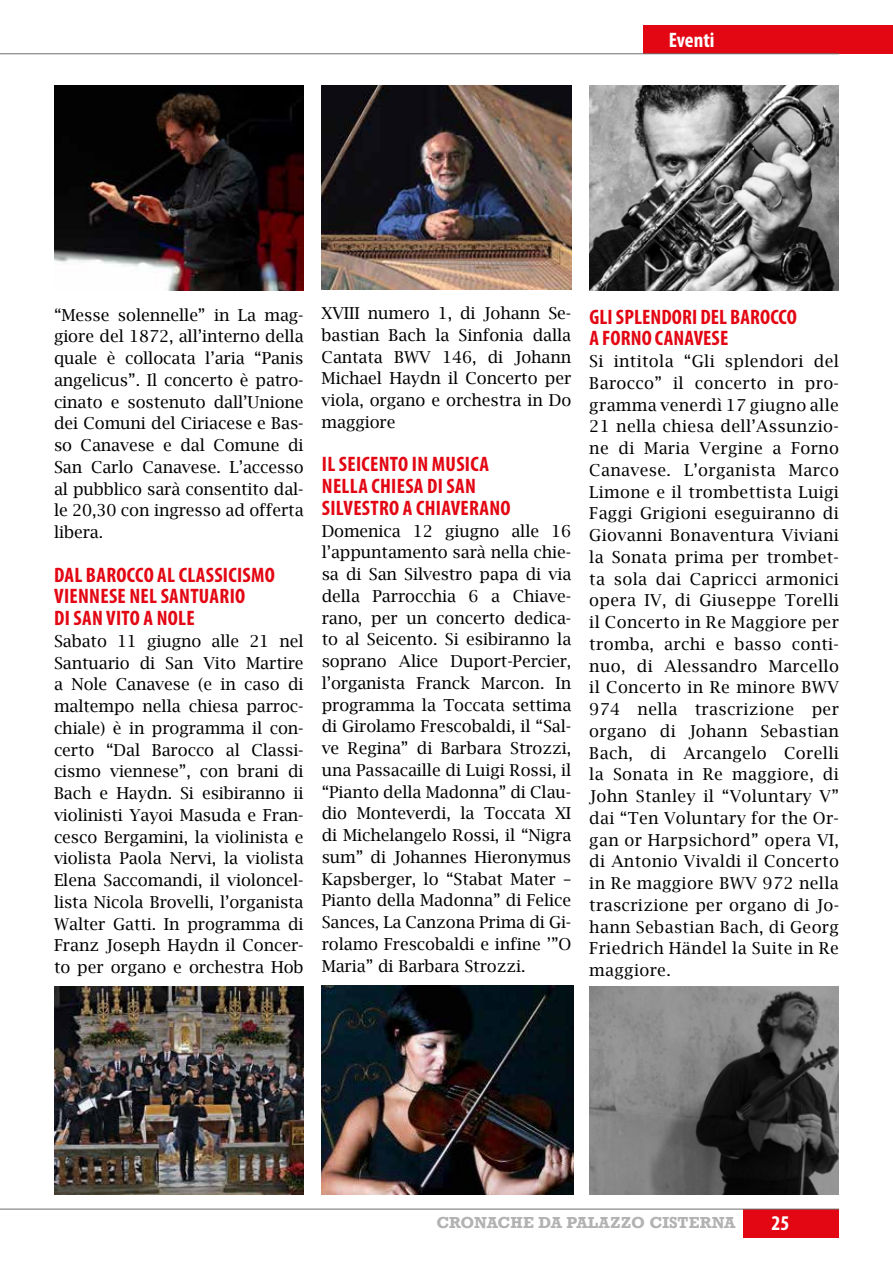
<style>
.page{position:relative;width:893px;height:1263px;background:#fff}
.page>*{position:absolute;margin:0;border:0;box-sizing:border-box;transform-origin:0 0}
.t1{font:700 condensed 21px/21.8px "Myriad Pro";letter-spacing:.015em;color:#e30613}
.t2{font:700 condensed 21px "Myriad Pro";color:#fff}
.t3{font:16.5px/21.8px "Lucida Bright";letter-spacing:-.005em;color:#000;text-align:justify}
.t4{font:700 15px "Rockwell";letter-spacing:.01em;color:#b3b2b2}
</style>
<div class="page">
<div style="left:643px;top:25px;width:250px;height:28px;background:#e30613"></div>
<hr style="left:0;top:54px;width:839px;height:1px;background:#706f6f">
<div style="left:743px;top:1209px;width:96px;height:28px;background:#e30613"></div>
<hr style="left:0;top:1209px;width:839px;height:1px;background:#706f6f">
<img style="left:54px;top:986px;width:250px;height:209px">
<img style="left:322px;top:986px;width:252px;height:209px">
<img style="left:589px;top:986px;width:250px;height:209px">
<img style="left:54px;top:85px;width:250px;height:206px">
<img style="left:322px;top:85px;width:249px;height:204px">
<img style="left:589px;top:85px;width:250px;height:206px">
<p class="t2" style="left:669px;top:27px;width:47px">Eventi</p>
<p class="t3" style="left:54px;top:304px;width:251px">“Messe solennelle” in La mag&shy;giore del 1872, all’interno della quale è collocata l’aria “Panis angelicus”. Il concerto è patro&shy;cinato e sostenuto dall’Unione dei Comuni del Ciriacese e Bas&shy;so Canavese e dal Comune di San Carlo Canavese. L’accesso al pubblico sarà consentito dal&shy;le 20,30 con ingresso ad offerta libera.</p>
<p class="t1" style="left:54px;top:563px;width:222px">DAL BAROCCO AL CLASSICISMO<br>VIENNESE NEL SANTUARIO<br>DI SAN VITO A NOLE</p>
<p class="t3" style="left:54px;top:630px;width:251px">Sabato 11 giugno alle 21 nel Santuario di San Vito Martire a Nole Canavese (e in caso di maltempo nella chiesa parroc&shy;chiale) è in programma il con&shy;certo “Dal Barocco al Classi&shy;cismo viennese”, con brani di Bach e Haydn. Si esibiranno ii violinisti Yayoi Masuda e Fran&shy;cesco Bergamini, la violinista e violista Paola Nervi, la violista Elena Saccomandi, il violoncel&shy;lista Nicola Brovelli, l’organista Walter Gatti. In programma di Franz Joseph Haydn il Concer&shy;to per organo e orchestra Hob</p>
<p class="t3" style="left:322px;top:302px;width:251px">XVIII numero 1, di Johann Se&shy;bastian Bach la Sinfonia dalla Cantata BWV 146, di Johann Michael Haydn il Concerto per viola, organo e orchestra in Do maggiore</p>
<p class="t1" style="left:322px;top:453px;width:190px">IL SEICENTO IN MUSICA<br>NELLA CHIESA DI SAN<br>SILVESTRO A CHIAVERANO</p>
<p class="t3" style="left:322px;top:520px;width:251px">Domenica 12 giugno alle 16 l’appuntamento sarà nella chie&shy;sa di San Silvestro papa di via della Parrocchia 6 a Chiave&shy;rano, per un concerto dedica&shy;to al Seicento. Si esibiranno la soprano Alice Duport-Percier, l’organista Franck Marcon. In programma la Toccata settima di Girolamo Frescobaldi, il “Sal&shy;ve Regina” di Barbara Strozzi, una Passacaille di Luigi Rossi, il “Pianto della Madonna” di Clau&shy;dio Monteverdi, la Toccata XI di Michelangelo Rossi, il “Nigra sum” di Johannes Hieronymus Kapsberger, lo “Stabat Mater – Pianto della Madonna” di Felice Sances, La Canzona Prima di Gi&shy;rolamo Frescobaldi e infine ’”O Maria” di Barbara Strozzi.</p>
<p class="t1" style="left:589px;top:305px;width:209px">GLI SPLENDORI DEL BAROCCO<br>A FORNO CANAVESE</p>
<p class="t3" style="left:589px;top:350px;width:251px">Si intitola “Gli splendori del Barocco” il concerto in pro&shy;gramma venerdì 17 giugno alle 21 nella chiesa dell’Assunzio&shy;ne di Maria Vergine a Forno Canavese. L’organista Marco Limone e il trombettista Luigi Faggi Grigioni eseguiranno di Giovanni Bonaventura Viviani la Sonata prima per trombet&shy;ta sola dai Capricci armonici opera IV, di Giuseppe Torelli il Concerto in Re Maggiore per tromba, archi e basso conti&shy;nuo, di Alessandro Marcello il Concerto in Re minore BWV 974 nella trascrizione per organo di Johann Sebastian Bach, di Arcangelo Corelli la Sonata in Re maggiore, di John Stanley il “Voluntary V” dai “Ten Voluntary for the Or&shy;gan or Harpsichord” opera VI, di Antonio Vivaldi il Concerto in Re maggiore BWV 972 nella trascrizione per organo di Jo&shy;hann Sebastian Bach, di Georg Friedrich Händel la Suite in Re maggiore.</p>
<p class="t4" style="left:436px;top:1212px;width:301px">CRONACHE DA PALAZZO CISTERNA</p>
<p class="t2" style="left:772px;top:1210px;width:19px">25</p>
</div>
